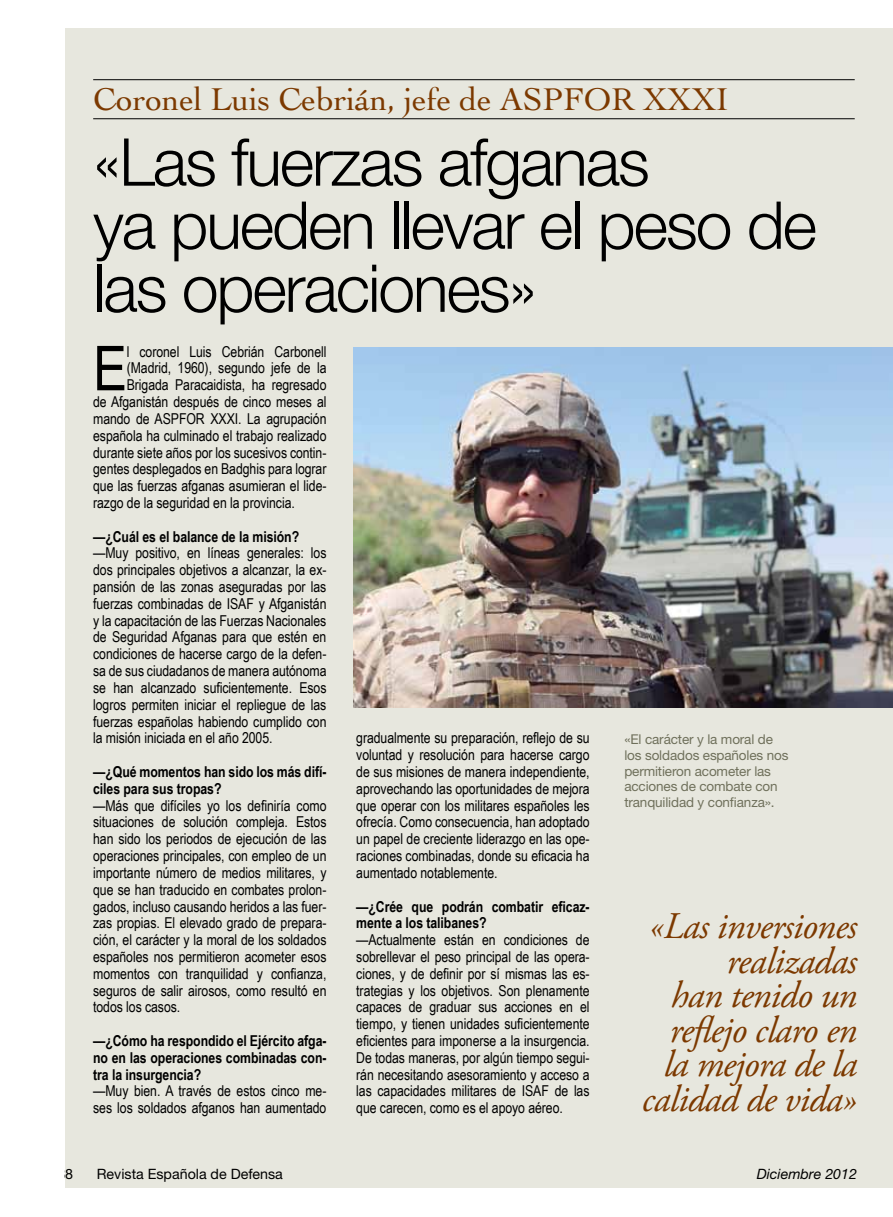
<style>
.page{position:relative;width:893px;height:1217px;background:#fff}
.page>*{position:absolute;margin:0;border:0;box-sizing:border-box;transform-origin:0 0}
.t1{font:300 66px/63px "Helvetica Neue";letter-spacing:-.03em;color:#000}
.t2{font:61.95px "Arial Narrow";color:#000}
.t3{font:italic 37.5px/34.5px "Adobe Garamond Pro";letter-spacing:-.02em;color:#7c3900;text-align:right}
.t4{font:33px "Cochin";letter-spacing:-.005em;color:#7c3900}
.t5{font:15px/16.8px "Arial Narrow";letter-spacing:-.005em;color:#000;text-align:justify}
.t6{font:700 15px/16.8px "Arial Narrow";letter-spacing:-.005em;color:#000}
.t7{font:14.25px "Helvetica Neue";color:#000}
.t8{font:italic 14.25px "Helvetica Neue";color:#000}
.t9{font:13.5px/15.8px "Helvetica Neue";letter-spacing:-.01em;color:#6f705b}
</style>
<div class="page">
<div style="left:65px;top:28px;width:828px;height:1160px;background:#e7e7de"></div>
<hr style="left:93px;top:79px;width:762px;height:1px;background:#000">
<hr style="left:93px;top:118px;width:762px;height:1px;background:#000">
<img style="left:353px;top:347px;width:540px;height:360px">
<h3 class="t4" style="left:93px;top:77px;width:637px">Coronel Luis Cebrián, jefe de ASPFOR XXXI</h3>
<h1 class="t1" style="left:93px;top:129px;width:725px">«Las fuerzas afganas<br>ya pueden llevar el peso de las operaciones»</h1>
<h2 class="t2" style="left:93px;top:323px;width:35px">E</h2>
<p class="t5" style="left:127px;top:342px;width:201px">l coronel Luis Cebrián Carbonell</p>
<p class="t5" style="left:127px;top:359px;width:201px">(Madrid, 1960), segundo jefe de la</p>
<p class="t5" style="left:127px;top:376px;width:201px">Brigada Paracaidista, ha regresado</p>
<p class="t5" style="left:93px;top:393px;width:235px">de Afganistán después de cinco meses al</p>
<p class="t5" style="left:93px;top:409px;width:235px">mando de ASPFOR XXXI. La agrupación</p>
<p class="t5" style="left:93px;top:426px;width:235px">española ha culminado el trabajo realizado</p>
<p class="t5" style="left:93px;top:443px;width:235px">durante siete años por los sucesivos contin-</p>
<p class="t5" style="left:93px;top:460px;width:235px">gentes desplegados en Badghis para lograr</p>
<p class="t5" style="left:93px;top:477px;width:235px">que las fuerzas afganas asumieran el lide-</p>
<p class="t5" style="left:93px;top:493px;width:203px">razgo de la seguridad en la provincia.</p>
<p class="t6" style="left:93px;top:527px;width:208px">—¿Cuál es el balance de la misión?</p>
<p class="t5" style="left:93px;top:544px;width:235px">—Muy positivo, en líneas generales: los dos principales objetivos a alcanzar, la ex&shy;pansión de las zonas aseguradas por las fuerzas combinadas de ISAF y Afganistán y la capacitación de las Fuerzas Nacionales de Seguridad Afganas para que estén en condiciones de hacerse cargo de la defen&shy;sa de sus ciudadanos de manera autónoma se han alcanzado suficientemente. Esos logros permiten iniciar el repliegue de las fuerzas españolas habiendo cumplido con la misión iniciada en el año 2005.</p>
<p class="t6" style="left:93px;top:762px;width:235px">—¿Qué momentos han sido los más difí&shy;ciles para sus tropas?</p>
<p class="t5" style="left:93px;top:796px;width:235px">—Más que difíciles yo los definiría como situaciones de solución compleja. Estos han sido los periodos de ejecución de las operaciones principales, con empleo de un importante número de medios militares, y que se han traducido en combates prolon&shy;gados, incluso causando heridos a las fuer&shy;zas propias. El elevado grado de prepara&shy;ción, el carácter y la moral de los soldados españoles nos permitieron acometer esos momentos con tranquilidad y confianza, seguros de salir airosos, como resultó en todos los casos.</p>
<p class="t6" style="left:93px;top:1031px;width:235px;text-align:justify">—¿Cómo ha respondido el Ejército afga&shy;no en las operaciones combinadas con&shy;tra la insurgencia?</p>
<p class="t5" style="left:93px;top:1081px;width:235px">—Muy bien. A través de estos cinco me&shy;ses los soldados afganos han aumentado</p>
<p class="t5" style="left:356px;top:729px;width:235px">gradualmente su preparación, reflejo de su voluntad y resolución para hacerse cargo de sus misiones de manera independiente, aprovechando las oportunidades de mejora que operar con los militares españoles les ofrecía. Como consecuencia, han adoptado un papel de creciente liderazgo en las ope&shy;raciones combinadas, donde su eficacia ha aumentado notablemente.</p>
<p class="t6" style="left:356px;top:896px;width:235px">—¿Crée que podrán combatir eficaz&shy;mente a los talibanes?</p>
<p class="t5" style="left:356px;top:930px;width:235px">—Actualmente están en condiciones de sobrellevar el peso principal de las opera&shy;ciones, y de definir por sí mismas las es&shy;trategias y los objetivos. Son plenamente capaces de graduar sus acciones en el tiempo, y tienen unidades suficientemente eficientes para imponerse a la insurgencia.<br>De todas maneras, por algún tiempo segui&shy;rán necesitando asesoramiento y acceso a las capacidades militares de ISAF de las que carecen, como es el apoyo aéreo.</p>
<p class="t9" style="left:624px;top:731px;width:166px">«El carácter y la moral de los soldados españoles nos permitieron acometer las acciones de combate con tranquilidad y confianza».</p>
<h3 class="t3" style="left:642px;top:909px;width:217px">«Las inversiones realizadas<br>han tenido un reflejo claro en la mejora de la calidad de vida»</h3>
<p class="t7" style="left:65px;top:1164px;width:9px">8</p>
<p class="t7" style="left:97px;top:1164px;width:188px">Revista Española de Defensa</p>
<p class="t8" style="left:757px;top:1164px;width:102px">Diciembre 2012</p>
</div>
